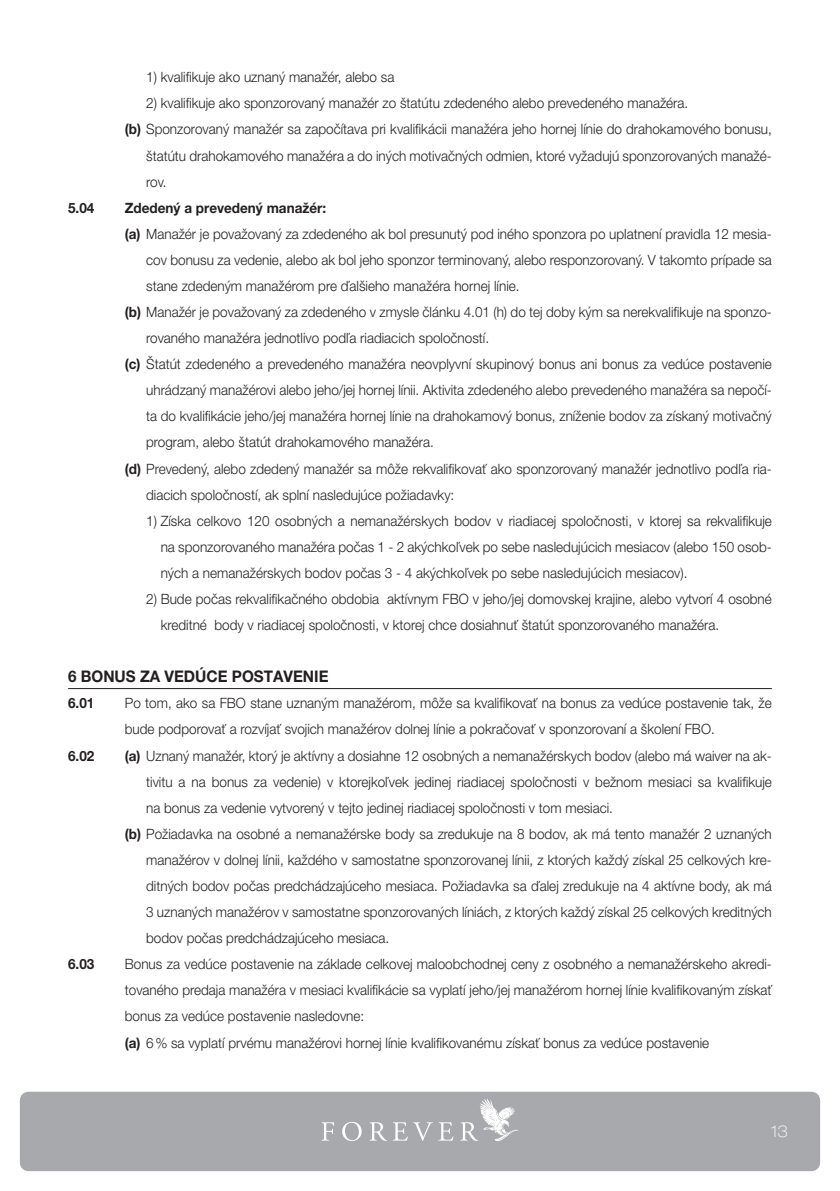
<style>
.page{position:relative;width:840px;height:1191px;background:#fff}
.page>*{position:absolute;margin:0;border:0;box-sizing:border-box;transform-origin:0 0}
.t1{font:700 16px "Helvetica Neue LT Pro";color:#231f20;scale:.95 1}
.t2{font:100 expanded 16px "Helvetica Neue LT Pro";color:#fff}
.t3{font:300 14.2px/26px "Helvetica Neue LT Pro";color:#231f20;scale:.95 1}
.t4{font:700 14.2px "Helvetica Neue LT Pro";color:#231f20;scale:.95 1}
.s1{font-weight:700}
</style>
<div class="page">
<div style="left:20px;top:1091px;width:799px;height:80px;background:#a8a9ad;border-radius:9px"></div>
<svg style="left:321px;top:1122px;width:13px;height:18px"></svg>
<svg style="left:342px;top:1122px;width:19px;height:19px"></svg>
<svg style="left:370px;top:1122px;width:37px;height:18px"></svg>
<svg style="left:413px;top:1122px;width:19px;height:19px"></svg>
<svg style="left:439px;top:1122px;width:14px;height:18px"></svg>
<svg style="left:460px;top:1098px;width:58px;height:43px"></svg>
<hr style="left:68px;top:688px;width:703px;height:1px;background:#231f20">
<p class="t3" style="left:146px;top:64px;width:262px">1) kvalifikuje ako uznaný manažér, alebo sa</p>
<p class="t3" style="left:146px;top:90px;width:572px">2) kvalifikuje ako sponzorovaný manažér zo štatútu zdedeného alebo prevedeného manažéra.</p>
<p class="t3" style="left:125px;top:116px;width:682px"><span class="s1">(b)</span> Sponzorovaný manažér sa započítava pri kvalifikácii manažéra jeho hornej línie do drahokamového bonusu,</p>
<p class="t3" style="left:146px;top:142px;width:659px">štatútu drahokamového manažéra a do iných motivačných odmien, ktoré vyžadujú sponzorovaných manažé-</p>
<p class="t3" style="left:146px;top:168px;width:23px">rov.</p>
<p class="t4" style="left:68px;top:199px;width:29px">5.04</p>
<p class="t4" style="left:125px;top:199px;width:213px">Zdedený a prevedený manažér:</p>
<p class="t3" style="left:125px;top:220px;width:682px"><span class="s1">(a)</span> Manažér je považovaný za zdedeného ak bol presunutý pod iného sponzora po uplatnení pravidla 12 mesia-</p>
<p class="t3" style="left:146px;top:246px;width:659px">cov bonusu za vedenie, alebo ak bol jeho sponzor terminovaný, alebo responzorovaný. V takomto prípade sa</p>
<p class="t3" style="left:146px;top:272px;width:394px">stane zdedeným manažérom pre ďalšieho manažéra hornej línie.</p>
<p class="t3" style="left:125px;top:299px;width:682px"><span class="s1">(b)</span> Manažér je považovaný za zdedeného v zmysle článku 4.01 (h) do tej doby kým sa nerekvalifikuje na sponzo-</p>
<p class="t3" style="left:146px;top:325px;width:362px">rovaného manažéra jednotlivo podľa riadiacich spoločností.</p>
<p class="t3" style="left:125px;top:351px;width:682px"><span class="s1">(c)</span> Štatút zdedeného a prevedeného manažéra neovplyvní skupinový bonus ani bonus za vedúce postavenie</p>
<p class="t3" style="left:146px;top:377px;width:659px">uhrádzaný manažérovi alebo jeho/jej hornej línii. Aktivita zdedeného alebo prevedeného manažéra sa nepočí-</p>
<p class="t3" style="left:146px;top:403px;width:659px">ta do kvalifikácie jeho/jej manažéra hornej línie na drahokamový bonus, zníženie bodov za získaný motivačný</p>
<p class="t3" style="left:146px;top:429px;width:304px">program, alebo štatút drahokamového manažéra.</p>
<p class="t3" style="left:125px;top:455px;width:682px"><span class="s1">(d)</span> Prevedený, alebo zdedený manažér sa môže rekvalifikovať ako sponzorovaný manažér jednotlivo podľa ria-</p>
<p class="t3" style="left:146px;top:481px;width:326px">diacich spoločností, ak splní nasledujúce požiadavky:</p>
<p class="t3" style="left:161px;top:507px;width:644px;text-align:justify;text-indent:-15px">1) Získa celkovo 120 osobných a nemanažérskych bodov v riadiacej spoločnosti, v ktorej sa rekvalifikuje na sponzorovaného manažéra počas 1 - 2 akýchkoľvek po sebe nasledujúcich mesiacov (alebo 150 osob&shy;ných a nemanažérskych bodov počas 3 - 4 akýchkoľvek po sebe nasledujúcich mesiacov).</p>
<p class="t3" style="left:161px;top:585px;width:644px;text-indent:-15px">2) Bude počas rekvalifikačného obdobia aktívnym FBO v jeho/jej domovskej krajine, alebo vytvorí 4 osobné kreditné body v riadiacej spoločnosti, v ktorej chce dosiahnuť štatút sponzorovaného manažéra.</p>
<p class="t1" style="left:68px;top:666px;width:275px">6 BONUS ZA VEDÚCE POSTAVENIE</p>
<p class="t4" style="left:68px;top:694px;width:29px">6.01</p>
<p class="t3" style="left:125px;top:690px;width:682px">Po tom, ako sa FBO stane uznaným manažérom, môže sa kvalifikovať na bonus za vedúce postavenie tak, že bude podporovať a rozvíjať svojich manažérov dolnej línie a pokračovať v sponzorovaní a školení FBO.</p>
<p class="t4" style="left:68px;top:746px;width:29px">6.02</p>
<p class="t3" style="left:125px;top:742px;width:682px"><span class="s1">(a)</span> Uznaný manažér, ktorý je aktívny a dosiahne 12 osobných a nemanažérskych bodov (alebo má waiver na ak-</p>
<p class="t3" style="left:146px;top:768px;width:659px">tivitu a na bonus za vedenie) v ktorejkoľvek jedinej riadiacej spoločnosti v bežnom mesiaci sa kvalifikuje</p>
<p class="t3" style="left:146px;top:794px;width:492px">na bonus za vedenie vytvorený v tejto jedinej riadiacej spoločnosti v tom mesiaci.</p>
<p class="t3" style="left:125px;top:820px;width:682px"><span class="s1">(b)</span> Požiadavka na osobné a nemanažérske body sa zredukuje na 8 bodov, ak má tento manažér 2 uznaných</p>
<p class="t3" style="left:146px;top:846px;width:659px">manažérov v dolnej línii, každého v samostatne sponzorovanej línii, z ktorých každý získal 25 celkových kre-</p>
<p class="t3" style="left:146px;top:872px;width:659px">ditných bodov počas predchádzajúceho mesiaca. Požiadavka sa ďalej zredukuje na 4 aktívne body, ak má</p>
<p class="t3" style="left:146px;top:898px;width:659px">3 uznaných manažérov v samostatne sponzorovaných líniách, z ktorých každý získal 25 celkových kreditných</p>
<p class="t3" style="left:146px;top:924px;width:257px">bodov počas predchádzajúceho mesiaca.</p>
<p class="t4" style="left:68px;top:955px;width:29px">6.03</p>
<p class="t3" style="left:125px;top:951px;width:682px">Bonus za vedúce postavenie na základe celkovej maloobchodnej ceny z osobného a nemanažérskeho akredi&shy;tovaného predaja manažéra v mesiaci kvalifikácie sa vyplatí jeho/jej manažérom hornej línie kvalifikovaným získať bonus za vedúce postavenie nasledovne:<br><span class="s1">(a)</span> 6% sa vyplatí prvému manažérovi hornej línie kvalifikovanému získať bonus za vedúce postavenie</p>
<p class="t2" style="left:770px;top:1122px;width:19px">13</p>
</div>
